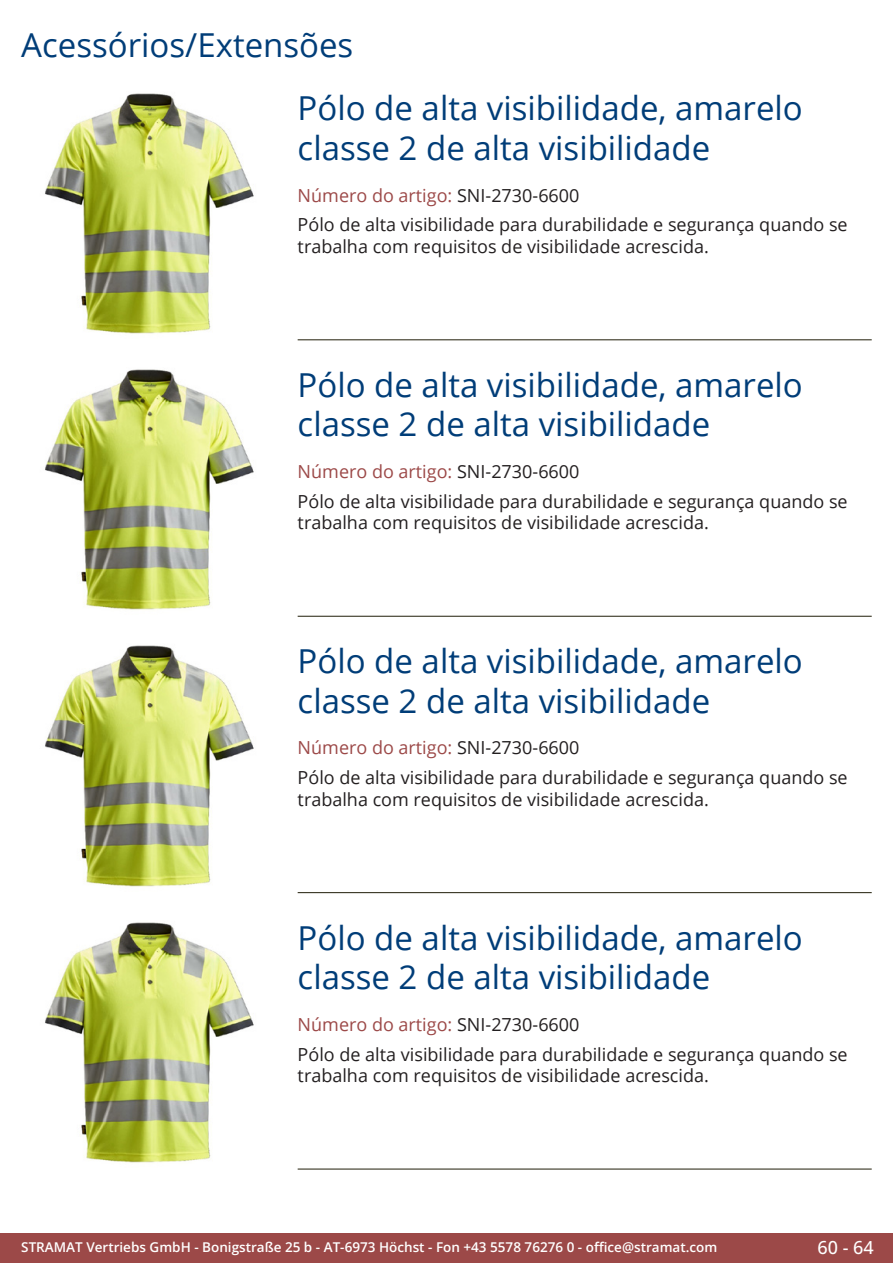
<style>
.page{position:relative;width:893px;height:1263px;background:#fff}
.page>*{position:absolute;margin:0;border:0;box-sizing:border-box;transform-origin:0 0}
.Produkttitel{font:33px/39.6px "Open Sans";color:#003d78}
.RastTitel{font:33px "Open Sans";color:#003d78}
.Beschreibung_Text{font:18px/21.6px "Open Sans";color:#231f20}
.TechDaten_Überschrif{font:18px "Open Sans";color:#9c4948}
.t1{font:500 18px "Open Sans";color:#fff}
.t2{font:600 13.5px "Open Sans";color:#fff}
.s1{color:#231f20}
</style>
<div class="page">
<div style="left:0;top:1233px;width:893px;height:30px;background:#9c4948"></div>
<hr style="left:298px;top:340px;width:574px;height:1px;background:#201d08">
<hr style="left:298px;top:616px;width:574px;height:1px;background:#201d08">
<hr style="left:298px;top:892px;width:574px;height:1px;background:#201d08">
<hr style="left:298px;top:1169px;width:574px;height:1px;background:#201d08">
<img style="left:45px;top:93px;width:209px;height:241px">
<img style="left:45px;top:369px;width:209px;height:241px">
<img style="left:45px;top:645px;width:209px;height:242px">
<img style="left:45px;top:922px;width:209px;height:241px">
<p class="RastTitel" style="left:21px;top:22px;width:334px">Acessórios/Extensões</p>
<p class="Produkttitel" style="left:298px;top:88px;width:507px">Pólo de alta visibilidade, amarelo classe 2 de alta visibilidade</p>
<p class="TechDaten_Überschrif" style="left:298px;top:183px;width:283px">Número do artigo: <span class="s1">SNI-2730-6600</span></p>
<p class="Beschreibung_Text" style="left:298px;top:214px;width:552px">Pólo de alta visibilidade para durabilidade e segurança quando se trabalha com requisitos de visibilidade acrescida.</p>
<p class="Produkttitel" style="left:298px;top:364px;width:507px">Pólo de alta visibilidade, amarelo classe 2 de alta visibilidade</p>
<p class="TechDaten_Überschrif" style="left:298px;top:459px;width:283px">Número do artigo: <span class="s1">SNI-2730-6600</span></p>
<p class="Beschreibung_Text" style="left:298px;top:490px;width:552px">Pólo de alta visibilidade para durabilidade e segurança quando se trabalha com requisitos de visibilidade acrescida.</p>
<p class="Produkttitel" style="left:298px;top:640px;width:507px">Pólo de alta visibilidade, amarelo classe 2 de alta visibilidade</p>
<p class="TechDaten_Überschrif" style="left:298px;top:735px;width:283px">Número do artigo: <span class="s1">SNI-2730-6600</span></p>
<p class="Beschreibung_Text" style="left:298px;top:766px;width:552px">Pólo de alta visibilidade para durabilidade e segurança quando se trabalha com requisitos de visibilidade acrescida.</p>
<p class="Produkttitel" style="left:298px;top:917px;width:507px">Pólo de alta visibilidade, amarelo classe 2 de alta visibilidade</p>
<p class="TechDaten_Überschrif" style="left:298px;top:1012px;width:283px">Número do artigo: <span class="s1">SNI-2730-6600</span></p>
<p class="Beschreibung_Text" style="left:298px;top:1043px;width:552px">Pólo de alta visibilidade para durabilidade e segurança quando se trabalha com requisitos de visibilidade acrescida.</p>
<p class="t2" style="left:21px;top:1238px;width:698px">STRAMAT Vertriebs GmbH - Bonigstraße 25 b - AT-6973 Höchst - Fon +43 5578 76276 0 - office@stramat.com</p>
<p class="t1" style="left:817px;top:1234px;width:58px">60 - 64</p>
</div>
